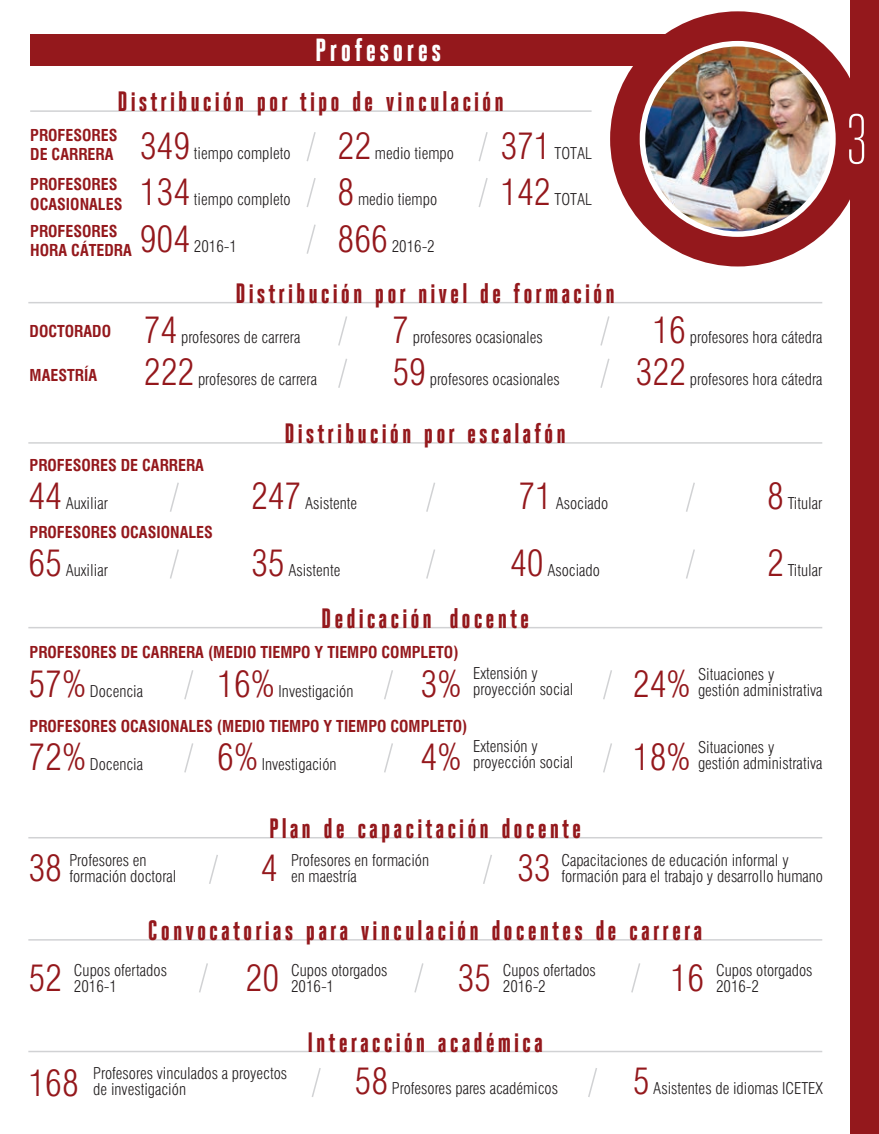
<style>
.page{position:relative;width:879px;height:1134px;background:#fff}
.page>*{position:absolute;margin:0;border:0;box-sizing:border-box;transform-origin:0 0}
.t1{font:300 70px "Heroic Condensed";color:#fff}
.t2{font:300 condensed 36px/73.2px "Swiss 721 BT";color:#94181c}
.t3{font:800 32px "Heroic Condensed";letter-spacing:.105em;color:#fff}
.t4{font:800 28px "Heroic Condensed";letter-spacing:.105em;color:#94181c}
.t5{font:300 condensed 16px/16.4px "Swiss 721 BT";color:#231f20}
.t6{font:700 condensed 16px/19.2px "Swiss 721 BT";color:#94181c}
</style>
<div class="page">
<svg style="left:610px;top:11px;width:240px;height:255px;fill:#94181c"></svg>
<div style="left:850px;top:0;width:29px;height:1134px;background:#94181c"></div>
<img style="left:645px;top:46px;width:185px;height:185px;border-radius:50%">
<svg style="left:306px;top:132px;width:10px;height:30px"></svg>
<svg style="left:306px;top:178px;width:10px;height:29px"></svg>
<svg style="left:306px;top:224px;width:10px;height:30px"></svg>
<svg style="left:338px;top:316px;width:9px;height:30px"></svg>
<svg style="left:199px;top:963px;width:9px;height:30px"></svg>
<svg style="left:631px;top:963px;width:9px;height:30px"></svg>
<svg style="left:414px;top:963px;width:10px;height:30px"></svg>
<svg style="left:209px;top:855px;width:9px;height:29px"></svg>
<svg style="left:170px;top:482px;width:9px;height:30px"></svg>
<svg style="left:184px;top:670px;width:9px;height:30px"></svg>
<svg style="left:311px;top:1068px;width:10px;height:29px"></svg>
<svg style="left:184px;top:743px;width:9px;height:30px"></svg>
<svg style="left:170px;top:549px;width:9px;height:30px"></svg>
<svg style="left:338px;top:358px;width:9px;height:30px"></svg>
<svg style="left:478px;top:132px;width:10px;height:30px"></svg>
<svg style="left:478px;top:178px;width:10px;height:29px"></svg>
<svg style="left:600px;top:316px;width:10px;height:30px"></svg>
<svg style="left:483px;top:855px;width:9px;height:29px"></svg>
<svg style="left:426px;top:482px;width:9px;height:30px"></svg>
<svg style="left:384px;top:670px;width:9px;height:30px"></svg>
<svg style="left:384px;top:743px;width:9px;height:30px"></svg>
<svg style="left:426px;top:549px;width:9px;height:30px"></svg>
<svg style="left:686px;top:482px;width:9px;height:30px"></svg>
<svg style="left:603px;top:670px;width:9px;height:30px"></svg>
<svg style="left:603px;top:743px;width:9px;height:30px"></svg>
<svg style="left:686px;top:549px;width:9px;height:30px"></svg>
<svg style="left:600px;top:358px;width:10px;height:30px"></svg>
<svg style="left:588px;top:1068px;width:9px;height:29px"></svg>
<hr style="left:28px;top:302px;width:794px;height:1px;background:#d1d2d4">
<hr style="left:28px;top:837px;width:794px;height:1px;background:#d1d2d4">
<hr style="left:28px;top:939px;width:794px;height:2px;background:#d1d2d4">
<hr style="left:28px;top:442px;width:794px;height:2px;background:#d1d2d4">
<hr style="left:28px;top:627px;width:794px;height:1px;background:#d1d2d4">
<hr style="left:28px;top:1051px;width:794px;height:1px;background:#d1d2d4">
<hr style="left:30px;top:110px;width:561px;height:2px;background:#d1d2d4">
<div style="left:30px;top:34px;width:641px;height:31px;background:#94181c"></div>
<h3 class="t3" style="left:315px;top:37px;width:127px">Profesores</h3>
<h3 class="t4" style="left:117px;top:90px;width:388px">Distribución por tipo de vinculación</h3>
<p class="t6" style="left:30px;top:127px;width:89px">PROFESORES<br>DE CARRERA</p>
<h2 class="t2" style="left:140px;top:113px;width:52px">349</h2>
<p class="t5" style="left:194px;top:146px;width:98px">tiempo completo</p>
<h2 class="t2" style="left:338px;top:113px;width:35px">22</h2>
<p class="t5" style="left:375px;top:146px;width:81px">medio tiempo</p>
<h2 class="t2" style="left:500px;top:113px;width:52px">371</h2>
<p class="t5" style="left:554px;top:146px;width:39px">TOTAL</p>
<p class="t6" style="left:30px;top:177px;width:94px">PROFESORES<br>OCASIONALES</p>
<p class="t6" style="left:30px;top:223px;width:103px">PROFESORES<br>HORA CÁTEDRA</p>
<h2 class="t2" style="left:140px;top:159px;width:52px">134</h2>
<p class="t5" style="left:194px;top:193px;width:98px">tiempo completo</p>
<h2 class="t2" style="left:140px;top:206px;width:52px">904</h2>
<p class="t5" style="left:194px;top:239px;width:44px">2016-1</p>
<h2 class="t2" style="left:338px;top:159px;width:18px">8</h2>
<p class="t5" style="left:358px;top:193px;width:81px">medio tiempo</p>
<h2 class="t2" style="left:338px;top:206px;width:52px">866</h2>
<p class="t5" style="left:392px;top:239px;width:44px">2016-2</p>
<h2 class="t2" style="left:500px;top:159px;width:52px">142</h2>
<p class="t5" style="left:554px;top:193px;width:39px">TOTAL</p>
<p class="t6" style="left:30px;top:323px;width:83px">DOCTORADO</p>
<p class="t6" style="left:30px;top:367px;width:69px">MAESTRÍA</p>
<h3 class="t4" style="left:236px;top:282px;width:381px">Distribución por nivel de formación</h3>
<h2 class="t2" style="left:144px;top:297px;width:35px">74</h2>
<p class="t5" style="left:181px;top:331px;width:121px">profesores de carrera</p>
<h2 class="t2" style="left:392px;top:297px;width:18px">7</h2>
<p class="t5" style="left:413px;top:331px;width:132px">profesores ocasionales</p>
<h2 class="t2" style="left:144px;top:339px;width:52px">222</h2>
<p class="t5" style="left:198px;top:373px;width:121px">profesores de carrera</p>
<h2 class="t2" style="left:392px;top:339px;width:35px">59</h2>
<p class="t5" style="left:430px;top:373px;width:132px">profesores ocasionales</p>
<h3 class="t4" style="left:284px;top:422px;width:283px">Distribución por escalafón</h3>
<p class="t6" style="left:30px;top:457px;width:176px">PROFESORES DE CARRERA</p>
<h2 class="t2" style="left:28px;top:463px;width:35px">44</h2>
<p class="t5" style="left:66px;top:497px;width:44px">Auxiliar</p>
<p class="t6" style="left:30px;top:524px;width:185px">PROFESORES OCASIONALES</p>
<h2 class="t2" style="left:28px;top:530px;width:35px">65</h2>
<p class="t5" style="left:66px;top:564px;width:44px">Auxiliar</p>
<h2 class="t2" style="left:251px;top:463px;width:52px">247</h2>
<p class="t5" style="left:305px;top:497px;width:54px">Asistente</p>
<h2 class="t2" style="left:518px;top:463px;width:35px">71</h2>
<p class="t5" style="left:556px;top:497px;width:54px">Asociado</p>
<h2 class="t2" style="left:251px;top:530px;width:35px">35</h2>
<p class="t5" style="left:288px;top:564px;width:54px">Asistente</p>
<h2 class="t2" style="left:510px;top:530px;width:35px">40</h2>
<p class="t5" style="left:547px;top:564px;width:54px">Asociado</p>
<h3 class="t4" style="left:321px;top:607px;width:210px">Dedicación docente</h3>
<p class="t6" style="left:30px;top:645px;width:430px">PROFESORES DE CARRERA (MEDIO TIEMPO Y TIEMPO COMPLETO)</p>
<p class="t5" style="left:473px;top:666px;width:102px">Extensión y proyección social</p>
<h2 class="t2" style="left:28px;top:651px;width:59px">57%</h2>
<h2 class="t2" style="left:217px;top:651px;width:59px">16%</h2>
<h2 class="t2" style="left:421px;top:651px;width:42px">3%<br>4%</h2>
<p class="t5" style="left:90px;top:684px;width:55px">Docencia</p>
<p class="t5" style="left:279px;top:684px;width:76px">Investigación</p>
<p class="t6" style="left:30px;top:718px;width:439px">PROFESORES OCASIONALES (MEDIO TIEMPO Y TIEMPO COMPLETO)</p>
<p class="t5" style="left:473px;top:739px;width:102px">Extensión y proyección social</p>
<h2 class="t2" style="left:28px;top:724px;width:59px">72%</h2>
<h2 class="t2" style="left:217px;top:724px;width:42px">6%</h2>
<p class="t5" style="left:90px;top:757px;width:55px">Docencia</p>
<p class="t5" style="left:262px;top:757px;width:76px">Investigación</p>
<h3 class="t4" style="left:269px;top:817px;width:314px">Plan de capacitación docente</h3>
<h2 class="t2" style="left:652px;top:297px;width:35px">16</h2>
<p class="t5" style="left:690px;top:331px;width:134px">profesores hora cátedra</p>
<h2 class="t2" style="left:635px;top:339px;width:52px">322</h2>
<p class="t5" style="left:690px;top:373px;width:134px">profesores hora cátedra</p>
<h2 class="t2" style="left:767px;top:463px;width:18px">8</h2>
<p class="t5" style="left:787px;top:497px;width:36px">Titular</p>
<h2 class="t2" style="left:767px;top:530px;width:18px">2</h2>
<p class="t5" style="left:787px;top:564px;width:36px">Titular</p>
<h2 class="t2" style="left:633px;top:651px;width:59px">24%</h2>
<p class="t5" style="left:698px;top:667px;width:126px">Situaciones y<br>gestión administrativa</p>
<h2 class="t2" style="left:633px;top:724px;width:59px">18%</h2>
<p class="t5" style="left:698px;top:740px;width:126px">Situaciones y<br>gestión administrativa</p>
<h2 class="t2" style="left:28px;top:835px;width:35px">38</h2>
<p class="t5" style="left:69px;top:853px;width:109px">Profesores en formación doctoral</p>
<h2 class="t2" style="left:261px;top:835px;width:18px">4</h2>
<p class="t5" style="left:291px;top:853px;width:140px">Profesores en formación en maestría</p>
<h2 class="t2" style="left:517px;top:835px;width:35px">33</h2>
<p class="t5" style="left:561px;top:853px;width:263px">Capacitaciones de educación informal y formación para el trabajo y desarrollo humano</p>
<h3 class="t4" style="left:148px;top:919px;width:556px">Convocatorias para vinculación docentes de carrera</h3>
<p class="t5" style="left:74px;top:963px;width:95px">Cupos ofertados<br>2016-1</p>
<p class="t5" style="left:503px;top:963px;width:95px">Cupos ofertados<br>2016-2</p>
<p class="t5" style="left:291px;top:963px;width:98px">Cupos otorgados<br>2016-1</p>
<p class="t5" style="left:716px;top:963px;width:98px">Cupos otorgados<br>2016-2</p>
<h2 class="t2" style="left:28px;top:945px;width:35px">52</h2>
<h2 class="t2" style="left:246px;top:945px;width:35px">20</h2>
<h2 class="t2" style="left:457px;top:945px;width:35px">35</h2>
<h2 class="t2" style="left:670px;top:945px;width:35px">16</h2>
<h2 class="t2" style="left:28px;top:1050px;width:52px">168</h2>
<p class="t5" style="left:93px;top:1066px;width:195px">Profesores vinculados a proyectos de investigación</p>
<h3 class="t4" style="left:307px;top:1031px;width:237px">Interacción académica</h3>
<h2 class="t2" style="left:354px;top:1048px;width:35px">58</h2>
<p class="t5" style="left:392px;top:1082px;width:168px">Profesores pares académicos</p>
<h2 class="t2" style="left:633px;top:1048px;width:18px">5</h2>
<p class="t5" style="left:653px;top:1082px;width:171px">Asistentes de idiomas ICETEX</p>
<h1 class="t1" style="left:845px;top:111px;width:25px">3</h1>
</div>
